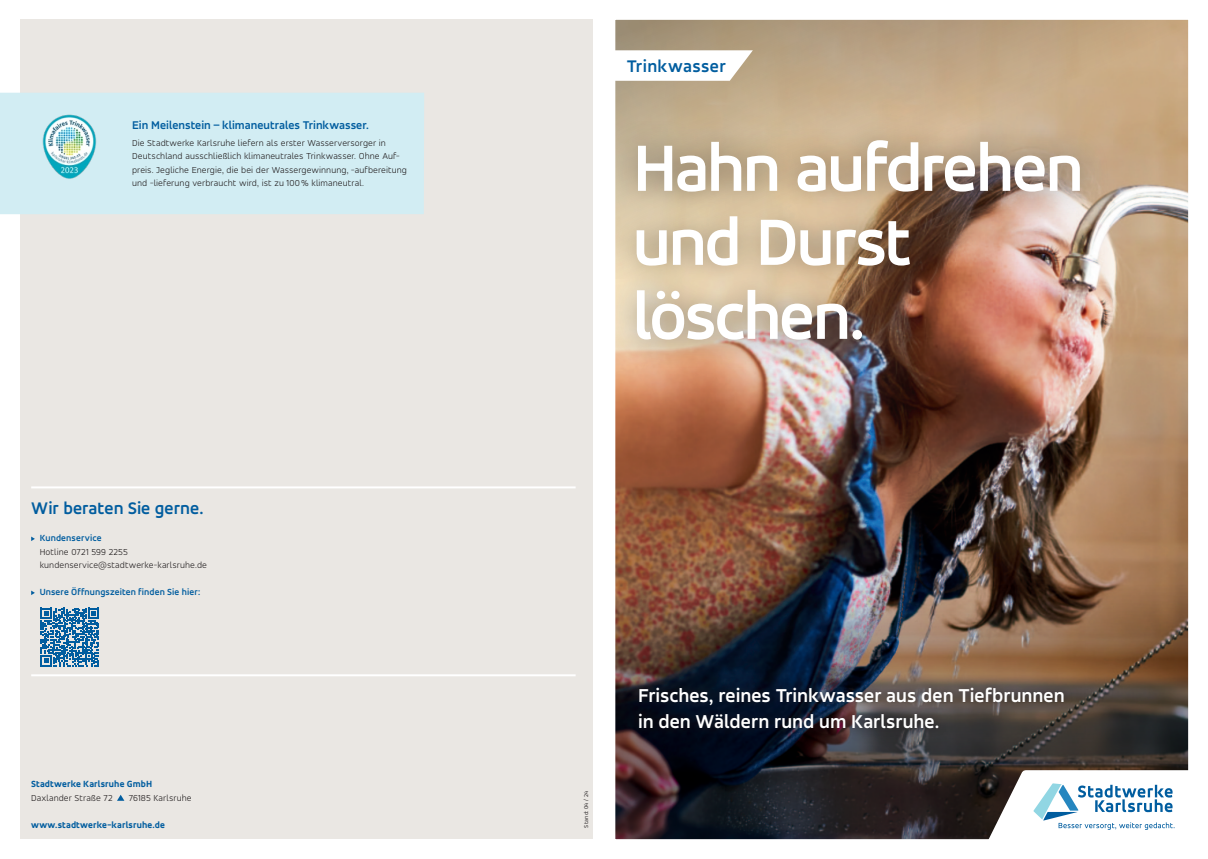
<style>
.page{position:relative;width:1208px;height:859px;background:#fff}
.page>*{position:absolute;margin:0;border:0;box-sizing:border-box;transform-origin:0 0}
.AZ_HL_70_74pt{font:700 70px/74px "Accord Alternate";letter-spacing:-.035em;color:#fff}
.AZ_Copy_10_14{font:700 20px "Accord";color:#fff}
._01_copy{font:700 18px "Accord Alternate";color:#015d9f}
.t1{font:700 18px "Accord";letter-spacing:.02em;color:#015d9f}
._01_copy-2{font:700 12px "Accord";color:#015d9f}
.copy{font:300 9.5px/13.5px "Accord";letter-spacing:.01em;color:#231f20}
._01_copy-3{font:300 9.5px/13.5px "Accord";letter-spacing:.01em;color:#231f20}
.t2{font:800 9.5px "Accord Alternate";letter-spacing:.01em;color:#015d9f}
._01_copy-4{font:700 9.5px "Accord Alternate";letter-spacing:.01em;color:#015d9f}
.t3{font:6px "Accord";letter-spacing:.03em;color:#231f20}
.s1{font-family:"Accord Alternate";font-weight:700;color:#015d9f}
</style>
<div class="page">
<div style="left:20px;top:20px;width:572px;height:819px;background:#eae7e3"></div>
<svg style="left:117px;top:795px;width:7px;height:6px"></svg>
<hr style="left:31px;top:674px;width:544px;height:2px;background:#fff">
<div style="left:0;top:93px;width:424px;height:121px;background:#d2edf3"></div>
<img style="left:32px;top:108px;width:75px;height:76px">
<svg style="left:31px;top:537px;width:4px;height:4px"></svg>
<svg style="left:31px;top:591px;width:4px;height:4px"></svg>
<hr style="left:31px;top:486px;width:544px;height:2px;background:#fff">
<img style="left:616px;top:279px;width:571px;height:306px">
<svg style="left:616px;top:21px;width:571px;height:258px;background:#c0a786"></svg>
<img style="left:616px;top:585px;width:571px;height:253px">
<div style="left:605px;top:110px;width:506px;height:260px;background:#231f20;opacity:.4"></div>
<svg style="left:616px;top:50px;width:137px;height:31px"></svg>
<div style="left:630px;top:678px;width:442px;height:59px;background:#231f20;opacity:.75"></div>
<svg style="left:41px;top:608px;width:58px;height:58px"></svg>
<div style="left:604px;top:9px;width:595px;height:841px;border:11px solid #fff"></div>
<svg style="left:969px;top:766px;width:230px;height:84px"></svg>
<p class="_01_copy-2" style="left:132px;top:118px;width:238px">Ein Meilenstein – klimaneutrales Trinkwasser.</p>
<p class="copy" style="left:132px;top:136px;width:276px">Die Stadtwerke Karlsruhe liefern als erster Wasserversorger in Deutschland ausschließlich klimaneutrales Trinkwasser. Ohne Auf&shy;preis. Jegliche Energie, die bei der Wassergewinnung, -aufbereitung und -lieferung verbraucht wird, ist zu 100% klimaneutral.</p>
<p class="_01_copy" style="left:31px;top:497px;width:174px">Wir beraten Sie gerne.</p>
<p class="_01_copy-3" style="left:40px;top:531px;width:90px"><span class="s1">Kundenservice<br></span>Hotline 0721 599 2255</p>
<p class="_01_copy-3" style="left:40px;top:558px;width:169px">kundenservice@stadtwerke-karlsruhe.de</p>
<p class="_01_copy-4" style="left:40px;top:586px;width:162px">Unsere Öffnungszeiten finden Sie hier:</p>
<p class="t2" style="left:31px;top:778px;width:122px">Stadtwerke Karlsruhe GmbH</p>
<p class="copy" style="left:31px;top:791px;width:83px">Daxlander Straße 72</p>
<p class="copy" style="left:129px;top:791px;width:65px">76185 Karlsruhe</p>
<p class="t2" style="left:31px;top:819px;width:135px">www.stadtwerke-karlsruhe.de</p>
<p class="t1" style="left:627px;top:55px;width:100px">Trinkwasser</p>
<p class="AZ_HL_70_74pt" style="left:633px;top:130px;width:452px">Hahn aufdrehen und Durst löschen.</p>
<p class="t3" style="left:582px;top:827px;width:38px;rotate:-90deg">Stand: 04 / 24</p>
<p class="AZ_Copy_10_14" style="left:638px;top:683px;width:428px">Frisches, reines Trinkwasser aus den Tiefbrunnen</p>
<p class="AZ_Copy_10_14" style="left:638px;top:709px;width:303px">in den Wäldern rund um Karlsruhe.</p>
</div>
